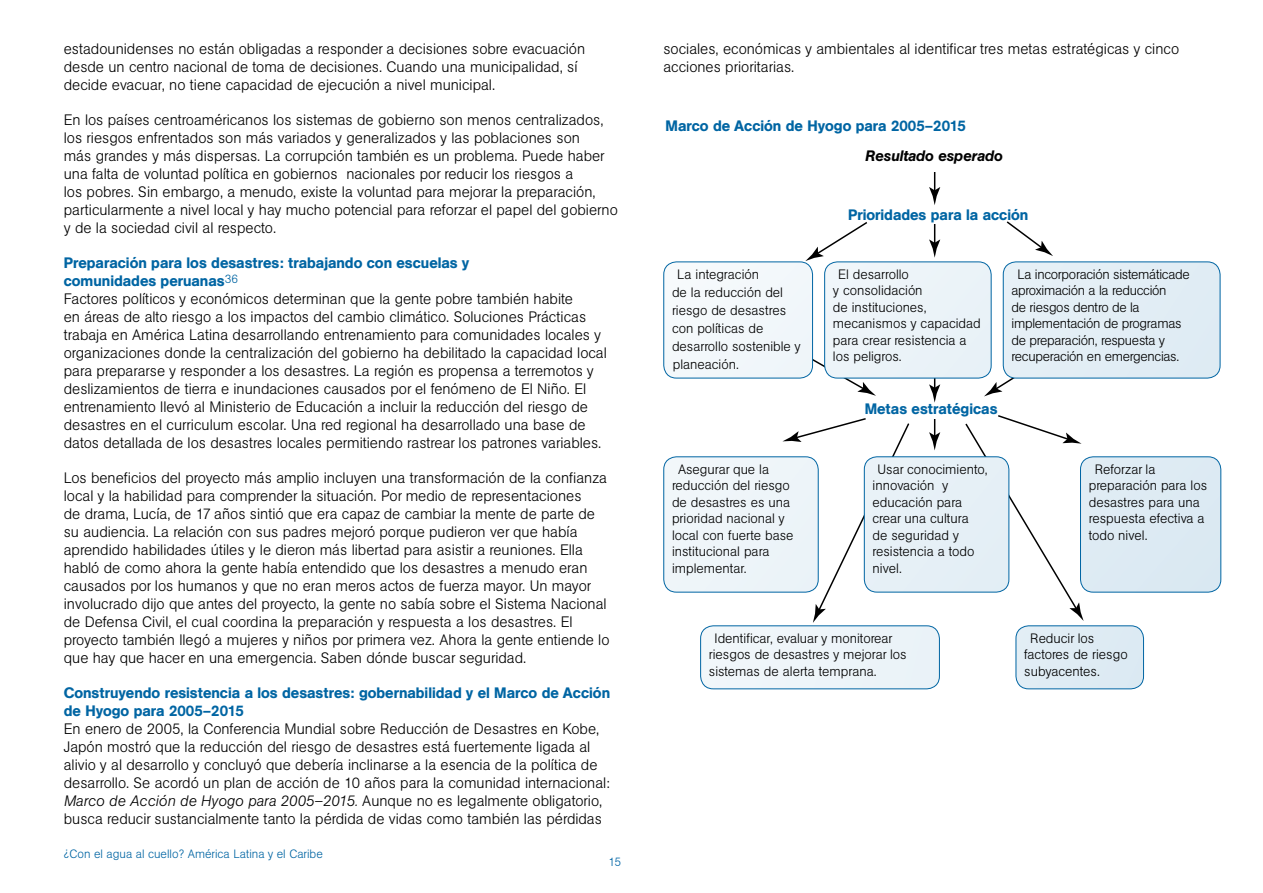
<style>
.page{position:relative;width:1263px;height:893px;background:#fff}
.page>*{position:absolute;margin:0;border:0;box-sizing:border-box;transform-origin:0 0}
.t1{font:300 15px/18px "AG Book BQ";color:#000}
.t2{font:500 15px/18px "AG Book BQ";color:#0065a3}
.t3{font:italic 500 15px "AG Book BQ";color:#000}
.t4{font:300 13.5px/16.5px "AG Book BQ";color:#000}
.t5{font:300 13.5px/16.5px "AG Book BQ";letter-spacing:-.02em;color:#000}
.t6{font:300 12px "AG Book BQ";color:#0065a3}
.t7{font:300 12px "AG Book BQ";color:#0065a6}
.s1{font-weight:500;color:#0065a3}
.s2{font-style:italic}
</style>
<div class="page">
<svg style="left:929px;top:172px;width:11px;height:33px"></svg>
<svg style="left:664px;top:221px;width:556px;height:182px"></svg>
<div style="left:824px;top:261px;width:167px;height:117px;border:1px solid #0065a3;border-radius:13px"></div>
<svg style="left:664px;top:415px;width:557px;height:274px"></svg>
<p class="t1" style="left:64px;top:40px;width:523px">estadounidenses no están obligadas a responder a decisiones sobre evacuación desde un centro nacional de toma de decisiones. Cuando una municipalidad, sí decide evacuar, no tiene capacidad de ejecución a nivel municipal.</p>
<p class="t1" style="left:64px;top:111px;width:555px">En los países centroaméricanos los sistemas de gobierno son menos centralizados, los riesgos enfrentados son más variados y generalizados y las poblaciones son<br>más grandes y más dispersas. La corrupción también es un problema. Puede haber una falta de voluntad política en gobiernos nacionales por reducir los riesgos a<br>los pobres. Sin embargo, a menudo, existe la voluntad para mejorar la preparación, particularmente a nivel local y hay mucho potencial para reforzar el papel del gobierno y de la sociedad civil al respecto.</p>
<p class="t1" style="left:64px;top:254px;width:545px"><span class="s1">Preparación para los desastres: trabajando con escuelas y<br>comunidades peruanas</span><sup>36<br></sup>Factores políticos y económicos determinan que la gente pobre también habite<br>en áreas de alto riesgo a los impactos del cambio climático. Soluciones Prácticas trabaja en América Latina desarrollando entrenamiento para comunidades locales y organizaciones donde la centralización del gobierno ha debilitado la capacidad local para prepararse y responder a los desastres. La región es propensa a terremotos y deslizamientos de tierra e inundaciones causados por el fenómeno de El Niño. El entrenamiento llevó al Ministerio de Educación a incluir la reducción del riesgo de desastres en el curriculum escolar. Una red regional ha desarrollado una base de datos detallada de los desastres locales permitiendo rastrear los patrones variables.</p>
<p class="t1" style="left:64px;top:469px;width:547px">Los beneficios del proyecto más amplio incluyen una transformación de la confianza local y la habilidad para comprender la situación. Por medio de representaciones<br>de drama, Lucía, de 17 años sintió que era capaz de cambiar la mente de parte de su audiencia. La relación con sus padres mejoró porque pudieron ver que había aprendido habilidades útiles y le dieron más libertad para asistir a reuniones. Ella habló de como ahora la gente había entendido que los desastres a menudo eran causados por los humanos y que no eran meros actos de fuerza mayor. Un mayor involucrado dijo que antes del proyecto, la gente no sabía sobre el Sistema Nacional de Defensa Civil, el cual coordina la preparación y respuesta a los desastres. El proyecto también llegó a mujeres y niños por primera vez. Ahora la gente entiende lo que hay que hacer en una emergencia. Saben dónde buscar seguridad.</p>
<p class="t2" style="left:64px;top:684px;width:548px">Construyendo resistencia a los desastres: gobernabilidad y el Marco de Acción de Hyogo para 2005–2015</p>
<p class="t1" style="left:64px;top:720px;width:548px">En enero de 2005, la Conferencia Mundial sobre Reducción de Desastres en Kobe, Japón mostró que la reducción del riesgo de desastres está fuertemente ligada al alivio y al desarrollo y concluyó que debería inclinarse a la esencia de la política de desarrollo. Se acordó un plan de acción de 10 años para la comunidad internacional:<br><span class="s2">Marco de Acción de Hyogo para 2005–2015.</span> Aunque no es legalmente obligatorio, busca reducir sustancialmente tanto la pérdida de vidas como también las pérdidas</p>
<p class="t6" style="left:64px;top:847px;width:261px">¿Con el agua al cuello? América Latina y el Caribe</p>
<p class="t7" style="left:608px;top:854px;width:14px">15</p>
<p class="t1" style="left:663px;top:40px;width:517px">sociales, económicas y ambientales al identificar tres metas estratégicas y cinco acciones prioritarias.</p>
<p class="t2" style="left:665px;top:117px;width:302px">Marco de Acción de Hyogo para 2005–2015</p>
<p class="t3" style="left:865px;top:147px;width:139px">Resultado esperado</p>
<p class="t2" style="left:848px;top:205px;width:182px">Prioridades para la acción</p>
<p class="t4" style="left:672px;top:265px;width:130px;line-height:18px;text-indent:5px">La integración<br>de la reducción del riesgo de desastres con políticas de desarrollo sostenible y planeación.</p>
<p class="t5" style="left:1011px;top:266px;width:180px;text-indent:6px">La incorporación sistemáticade aproximación a la reducción<br>de riesgos dentro de la implementación de programas de preparación, respuesta y recuperación en emergencias.</p>
<p class="t4" style="left:833px;top:266px;width:149px;text-indent:5px">El desarrollo<br>y consolidación<br>de instituciones, mecanismos y capacidad para crear resistencia a los peligros.</p>
<p class="t4" style="left:672px;top:461px;width:123px;text-indent:6px">Asegurar que la reducción del riesgo de desastres es una prioridad nacional y local con fuerte base institucional para implementar.</p>
<p class="t2" style="left:865px;top:399px;width:134px">Metas estratégicas</p>
<p class="t4" style="left:872px;top:461px;width:116px;text-indent:5px">Usar conocimiento, innovación y educación para crear una cultura<br>de seguridad y resistencia a todo nivel.</p>
<p class="t4" style="left:1089px;top:461px;width:120px;text-indent:6px">Reforzar la preparación para los desastres para una respuesta efectiva a todo nivel.</p>
<p class="t4" style="left:709px;top:630px;width:199px;text-indent:6px">Identificar, evaluar y monitorear riesgos de desastres y mejorar los sistemas de alerta temprana.</p>
<p class="t4" style="left:1024px;top:630px;width:105px;text-indent:6px">Reducir los factores de riesgo subyacentes.</p>
</div>
